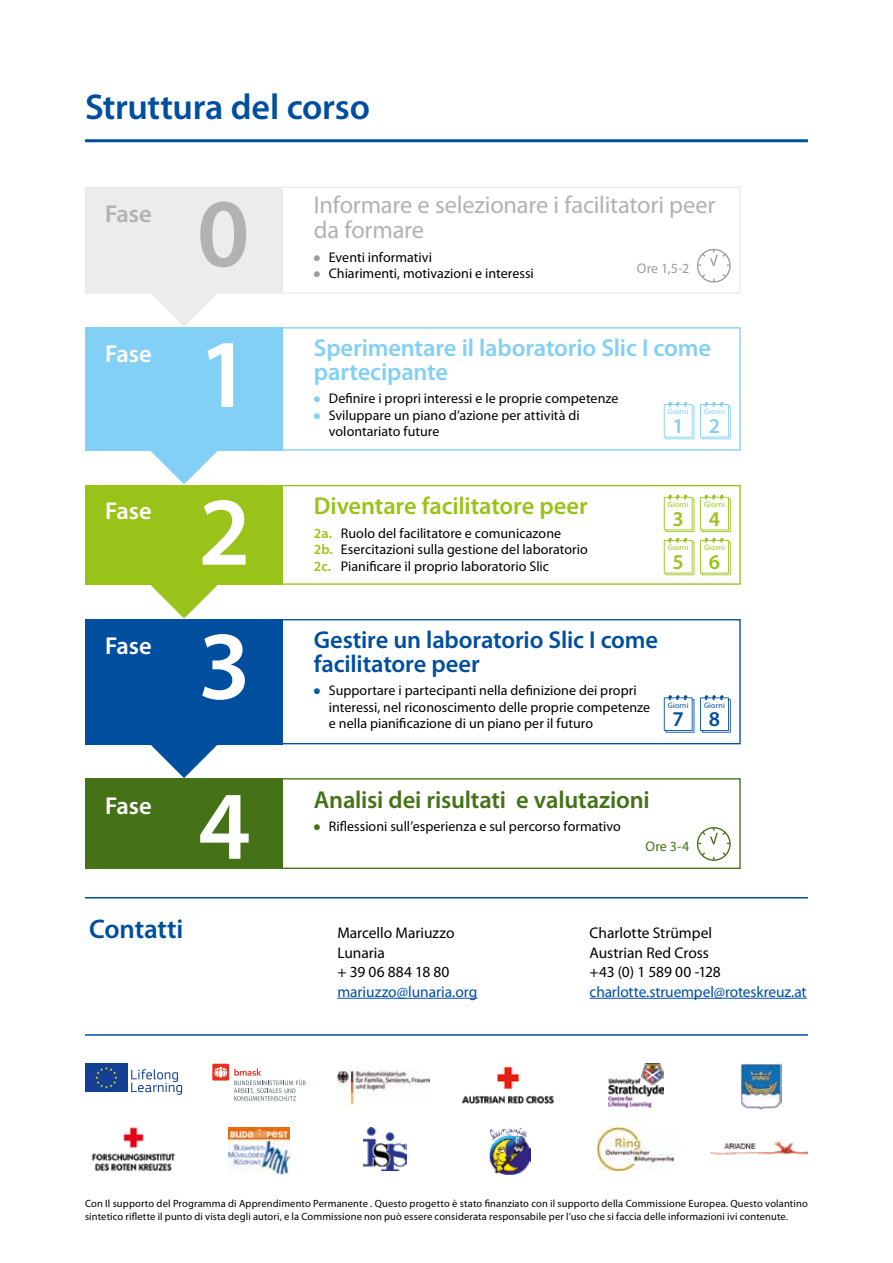
<style>
.page{position:relative;width:893px;height:1263px;background:#fff}
.page>*{position:absolute;margin:0;border:0;box-sizing:border-box;transform-origin:0 0}
.t1{font:600 97.95px "Myriad Pro";color:#fff}
.t2{font:600 97.95px "Myriad Pro";color:#b1b2b3}
.t3{font:600 36px "Myriad Pro";letter-spacing:-.01em;color:#004e9e}
.t4{font:600 27px "Myriad Pro";letter-spacing:-.015em;color:#004e9e}
.t5{font:24.45px/24.5px "Myriad Pro";letter-spacing:-.01em;color:#b1b2b3}
.t6{font:600 24.45px/24.5px "Myriad Pro";letter-spacing:-.01em;color:#82d0f5}
.t7{font:600 24.45px/24.5px "Myriad Pro";letter-spacing:-.01em;color:#004e9e}
.t8{font:600 24.45px "Myriad Pro";letter-spacing:-.01em;color:#457217}
.t9{font:600 24.45px "Myriad Pro";letter-spacing:-.005em;color:#9ac319}
.t10{font:600 24.45px "Myriad Pro";color:#fff}
.t11{font:600 24.45px "Myriad Pro";color:#b1b2b3}
.t12{font:600 21px "Myriad Pro";color:#9ac319}
.t13{font:600 21px "Myriad Pro";color:#004e9e}
.t14{font:600 21px "Myriad Pro";color:#82d0f5}
.t15{font:15.45px/19.5px "Myriad Pro";letter-spacing:-.005em;color:#000}
.t16{font:15.45px "Myriad Pro";letter-spacing:-.01em;color:#004e9e}
.t17{font:13.95px/16.4px "Myriad Pro";letter-spacing:.005em;color:#000}
.t18{font:13.95px "Myriad Pro";color:#9c9d9d}
.t19{font:13.95px "Myriad Pro";color:#457217}
.t20{font:10.5px/12.6px "Myriad Pro";letter-spacing:.01em;color:#000}
.t21{font:7.95px "Myriad Pro";letter-spacing:.02em;color:#9ac319}
.t22{font:7.95px "Myriad Pro";letter-spacing:.02em;color:#004e9e}
.t23{font:7.95px "Myriad Pro";letter-spacing:.02em;color:#82d0f5}
.s1{color:#9c9d9d}
.s2{color:#82d0f5}
.s3{font-weight:600;color:#9ac319}
.s4{color:#005ca9}
.s5{color:#457217}
</style>
<div class="page">
<hr style="left:85px;top:1034px;width:723px;height:2px;background:#004e9e">
<hr style="left:85px;top:897px;width:723px;height:1px;background:#004e9e">
<hr style="left:85px;top:139px;width:723px;height:3px;background:#004e9e">
<div style="left:85px;top:485px;width:656px;height:100px;border:1px solid #9ac319"></div>
<div style="left:85px;top:485px;width:198px;height:100px;background:#9ac319"></div>
<svg style="left:150px;top:585px;width:68px;height:33px"></svg>
<svg style="left:700px;top:538px;width:31px;height:37px"></svg>
<svg style="left:664px;top:538px;width:30px;height:37px"></svg>
<svg style="left:700px;top:495px;width:31px;height:37px"></svg>
<svg style="left:664px;top:495px;width:30px;height:37px"></svg>
<div style="left:85px;top:619px;width:656px;height:125px;border:1px solid #004e9e"></div>
<div style="left:85px;top:619px;width:198px;height:125px;background:#004e9e"></div>
<svg style="left:150px;top:744px;width:68px;height:34px"></svg>
<svg style="left:700px;top:695px;width:31px;height:38px"></svg>
<svg style="left:664px;top:695px;width:30px;height:38px"></svg>
<div style="left:85px;top:327px;width:656px;height:124px;border:1px solid #82d0f5"></div>
<div style="left:85px;top:327px;width:198px;height:124px;background:#82d0f5"></div>
<svg style="left:151px;top:451px;width:67px;height:33px"></svg>
<svg style="left:700px;top:402px;width:31px;height:37px"></svg>
<svg style="left:664px;top:402px;width:30px;height:37px"></svg>
<div style="left:85px;top:778px;width:656px;height:91px;border:1px solid #457217"></div>
<div style="left:85px;top:778px;width:198px;height:90px;background:#457217"></div>
<div style="left:697px;top:827px;width:34px;height:34px;border:1px solid #457217;border-radius:50%"></div>
<svg style="left:699px;top:828px;width:30px;height:31px"></svg>
<div style="left:85px;top:187px;width:198px;height:106px;background:#ececed"></div>
<svg style="left:152px;top:294px;width:64px;height:32px"></svg>
<div style="left:85px;top:187px;width:656px;height:107px;border:1px solid #ececed"></div>
<div style="left:697px;top:249px;width:34px;height:34px;border:1px solid #9c9d9d;border-radius:50%"></div>
<svg style="left:701px;top:274px;width:4px;height:4px"></svg>
<svg style="left:722px;top:274px;width:5px;height:4px"></svg>
<svg style="left:699px;top:250px;width:30px;height:17px"></svg>
<hr style="left:337px;top:998px;width:141px;height:1px;background:#004e9e">
<hr style="left:590px;top:998px;width:217px;height:1px;background:#004e9e">
<div style="left:85px;top:1063px;width:43px;height:29px;background:#134094"></div>
<svg style="left:95px;top:1067px;width:22px;height:21px"></svg>
<svg style="left:131px;top:1069px;width:51px;height:26px"></svg>
<img style="left:91px;top:1127px;width:85px;height:43px">
<img style="left:462px;top:1066px;width:92px;height:38px">
<img style="left:363px;top:1127px;width:43px;height:43px">
<img style="left:608px;top:1063px;width:55px;height:44px">
<img style="left:597px;top:1127px;width:77px;height:43px">
<div style="left:212px;top:1064px;width:17px;height:16px;background:#e63121"></div>
<svg style="left:214px;top:1067px;width:13px;height:10px"></svg>
<svg style="left:234px;top:1068px;width:72px;height:33px"></svg>
<img style="left:229px;top:1127px;width:60px;height:47px">
<img style="left:336px;top:1070px;width:94px;height:34px">
<img style="left:489px;top:1127px;width:42px;height:47px">
<img style="left:741px;top:1064px;width:40px;height:47px">
<img style="left:711px;top:1140px;width:97px;height:15px">
<h2 class="t3" style="left:85px;top:87px;width:286px">Struttura del corso</h2>
<h3 class="t11" style="left:105px;top:201px;width:48px">Fase</h3>
<h1 class="t2" style="left:197px;top:179px;width:54px">0</h1>
<h3 class="t10" style="left:105px;top:340px;width:48px">Fase</h3>
<h1 class="t1" style="left:198px;top:320px;width:54px">1</h1>
<h3 class="t10" style="left:105px;top:498px;width:48px">Fase</h3>
<h3 class="t10" style="left:105px;top:632px;width:48px">Fase</h3>
<h1 class="t1" style="left:198px;top:478px;width:54px">2</h1>
<h1 class="t1" style="left:198px;top:612px;width:54px">3</h1>
<h3 class="t10" style="left:105px;top:792px;width:48px">Fase</h3>
<h1 class="t1" style="left:198px;top:772px;width:54px">4</h1>
<h3 class="t4" style="left:89px;top:914px;width:96px">Contatti</h3>
<h3 class="t5" style="left:314px;top:193px;width:403px">Informare e selezionare i facilitatori peer da formare</h3>
<p class="t17" style="left:314px;top:249px;width:120px"><span class="s1">●</span> Eventi informativi</p>
<p class="t17" style="left:314px;top:266px;width:221px"><span class="s1">●</span> Chiarimenti, motivazioni e interessi</p>
<p class="t18" style="left:637px;top:261px;width:54px">Ore 1,5-2</p>
<h3 class="t6" style="left:314px;top:336px;width:399px">Sperimentare il laboratorio Slic I come partecipante</h3>
<p class="t17" style="left:314px;top:391px;width:306px"><span class="s2">●</span> Definire i propri interessi e le proprie competenze</p>
<p class="t17" style="left:329px;top:407px;width:252px;text-indent:-15px"><span class="s2">●</span> Sviluppare un piano d’azione per attività di volontariato future</p>
<p class="t23" style="left:668px;top:407px;width:22px">Giorni</p>
<h3 class="t14" style="left:672px;top:414px;width:13px">1</h3>
<p class="t23" style="left:704px;top:407px;width:22px">Giorni</p>
<h3 class="t14" style="left:709px;top:414px;width:13px">2</h3>
<h3 class="t9" style="left:314px;top:492px;width:275px">Diventare facilitatore peer</h3>
<p class="t17" style="left:314px;top:525px;width:276px"><span class="s3">2a.</span> Ruolo del facilitatore e comunicazone<br><span class="s3">2b.</span> Esercitazioni sulla gestione del laboratorio</p>
<p class="t17" style="left:314px;top:558px;width:237px"><span class="s3">2c.</span> Pianificare il proprio laboratorio Slic</p>
<p class="t21" style="left:668px;top:500px;width:22px">Giorni</p>
<h3 class="t12" style="left:672px;top:507px;width:13px">3</h3>
<p class="t21" style="left:668px;top:543px;width:22px">Giorni</p>
<h3 class="t12" style="left:672px;top:550px;width:13px">5</h3>
<p class="t21" style="left:704px;top:500px;width:22px">Giorni</p>
<h3 class="t12" style="left:709px;top:507px;width:13px">4</h3>
<p class="t21" style="left:704px;top:543px;width:22px">Giorni</p>
<h3 class="t12" style="left:709px;top:550px;width:13px">6</h3>
<h3 class="t7" style="left:314px;top:628px;width:346px">Gestire un laboratorio Slic I come facilitatore peer</h3>
<p class="t17" style="left:329px;top:683px;width:323px;text-indent:-15px"><span class="s4">●</span> Supportare i partecipanti nella definizione dei propri interessi, nel riconoscimento delle proprie competenze e nella pianificazione di un piano per il futuro</p>
<p class="t22" style="left:668px;top:701px;width:22px">Giorni</p>
<h3 class="t13" style="left:672px;top:707px;width:13px">7</h3>
<p class="t22" style="left:704px;top:701px;width:22px">Giorni</p>
<h3 class="t13" style="left:709px;top:707px;width:13px">8</h3>
<h3 class="t8" style="left:314px;top:786px;width:337px">Analisi dei risultati e valutazioni</h3>
<p class="t17" style="left:314px;top:818px;width:309px"><span class="s5">●</span> Riflessioni sull’esperienza e sul percorso formativo</p>
<p class="t19" style="left:646px;top:839px;width:45px">Ore 3-4</p>
<p class="t15" style="left:337px;top:923px;width:119px">Marcello Mariuzzo<br>Lunaria<br>+ 39 06 884 18 80</p>
<p class="t16" style="left:337px;top:983px;width:142px">mariuzzo@lunaria.org</p>
<p class="t15" style="left:590px;top:923px;width:133px">Charlotte Strümpel<br>Austrian Red Cross +43 (0) 1 589 00 -128</p>
<p class="t16" style="left:590px;top:983px;width:219px">charlotte.struempel@roteskreuz.at</p>
<p class="t20" style="left:85px;top:1197px;width:724px">Con Il supporto del Programma di Apprendimento Permanente . Questo progetto è stato finanziato con il supporto della Commissione Europea. Questo volantino sintetico riflette il punto di vista degli autori, e la Commissione non può essere considerata responsabile per l’uso che si faccia delle informazioni ivi contenute.</p>
</div>
